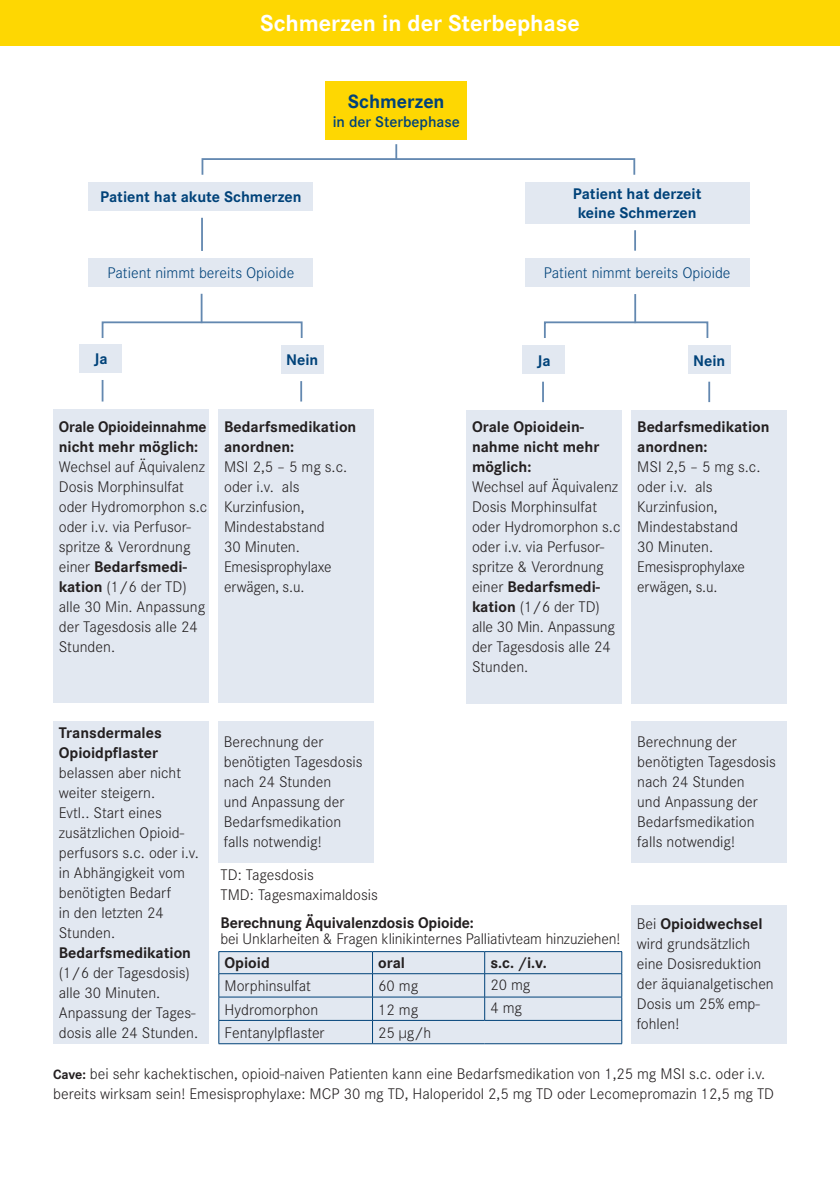
<style>
.page{position:relative;width:840px;height:1191px;background:#fff}
.page>*{position:absolute;margin:0;border:0;box-sizing:border-box;transform-origin:0 0}
.t1{font:700 24px "Corporate S";color:#fff}
.t2{font:700 20px "Corporate S";color:#004279}
.t3{font:300 16px/20px "Corporate S";color:#231f20}
.t4{font:700 16px/20px "Corporate S";color:#231f20}
.t5{font:700 16px/19.2px "Corporate S";color:#004279}
.t6{font:300 16px "Corporate S";color:#004279}
.t7{font:600 16px "Corporate S";color:#004279}
.s1{font-weight:700}
.s2{font-weight:700;font-size:14px}
</style>
<div class="page">
<hr style="left:201px;top:218px;width:2px;height:33px;background:#6388b0">
<svg style="left:634px;top:230px;width:1px;height:21px"></svg>
<div style="left:325px;top:81px;width:142px;height:59px;background:#fed702"></div>
<div style="left:89px;top:182px;width:224px;height:28px;background:#e2e8f1"></div>
<div style="left:89px;top:258px;width:224px;height:28px;background:#e2e8f1"></div>
<div style="left:524px;top:182px;width:224px;height:41px;background:#e2e8f1"></div>
<div style="left:524px;top:258px;width:224px;height:28px;background:#e2e8f1"></div>
<svg style="left:395px;top:144px;width:2px;height:14px"></svg>
<div style="left:201px;top:158px;width:434px;height:18px;border:2px solid #6388b0"></div>
<div style="left:79px;top:344px;width:43px;height:28px;background:#e2e8f1"></div>
<div style="left:522px;top:346px;width:43px;height:28px;background:#e2e8f1"></div>
<div style="left:53px;top:409px;width:155px;height:294px;background:#e2e8f1"></div>
<div style="left:466px;top:410px;width:155px;height:293px;background:#e2e8f1"></div>
<div style="left:53px;top:721px;width:155px;height:322px;background:#e2e8f1"></div>
<div style="left:631px;top:721px;width:155px;height:141px;background:#e2e8f1"></div>
<div style="left:218px;top:721px;width:155px;height:141px;background:#e2e8f1"></div>
<div style="left:630px;top:904px;width:156px;height:139px;background:#e2e8f1"></div>
<div style="left:218px;top:409px;width:155px;height:294px;background:#e2e8f1"></div>
<div style="left:631px;top:410px;width:155px;height:293px;background:#e2e8f1"></div>
<div style="left:281px;top:345px;width:42px;height:28px;background:#e2e8f1"></div>
<div style="left:687px;top:346px;width:43px;height:28px;background:#e2e8f1"></div>
<hr style="left:200px;top:294px;width:2px;height:29px;background:#6388b0">
<div style="left:102px;top:321px;width:200px;height:18px;border:2px solid #6388b0"></div>
<svg style="left:634px;top:294px;width:1px;height:27px"></svg>
<div style="left:543px;top:321px;width:165px;height:18px;border:2px solid #6388b0"></div>
<svg style="left:102px;top:380px;width:1px;height:21px"></svg>
<svg style="left:542px;top:382px;width:1px;height:20px"></svg>
<hr style="left:300px;top:381px;width:2px;height:20px;background:#6388b0">
<svg style="left:708px;top:382px;width:1px;height:20px"></svg>
<hr style="left:218px;top:1043px;width:154px;height:1px;background:#004279">
<hr style="left:372px;top:1043px;width:112px;height:1px;background:#004279">
<svg style="left:218px;top:951px;width:404px;height:92px;background:#d6dfea"></svg>
<hr style="left:484px;top:1043px;width:137px;height:1px;background:#004279">
<div style="left:0;top:0;width:839px;height:45px;background:#fed702"></div>
<h1 class="t1" style="left:260px;top:6px;width:321px">Schmerzen in der Sterbephase</h1>
<p class="t5" style="left:100px;top:187px;width:203px">Patient hat akute Schmerzen</p>
<p class="t6" style="left:107px;top:263px;width:188px">Patient nimmt bereits Opioide</p>
<p class="t2" style="left:348px;top:88px;width:98px">Schmerzen</p>
<p class="t7" style="left:332px;top:111px;width:129px">in der Sterbephase</p>
<p class="t5" style="left:572px;top:184px;width:130px">Patient hat derzeit keine Schmerzen</p>
<p class="t6" style="left:543px;top:263px;width:188px">Patient nimmt bereits Opioide</p>
<p class="t5" style="left:94px;top:349px;width:15px">Ja</p>
<p class="t5" style="left:537px;top:350px;width:15px">Ja</p>
<p class="t5" style="left:286px;top:350px;width:34px">Nein</p>
<p class="t5" style="left:692px;top:350px;width:34px">Nein</p>
<p class="t4" style="left:59px;top:416px;width:149px">Orale Opioideinnahme nicht mehr möglich:</p>
<p class="t3" style="left:59px;top:456px;width:150px">Wechsel auf Äquivalenz<br>Dosis Morphinsulfat oder Hydromorphon s.c oder i.v. via Perfusor&shy;spritze &amp; Verordnung einer <span class="s1">Bedarfsmedi&shy;kation</span> (1/6 der TD) alle 30 Min. Anpassung der Tagesdosis alle 24<br>Stunden.</p>
<p class="t4" style="left:224px;top:416px;width:134px">Bedarfsmedikation anordnen:</p>
<p class="t3" style="left:224px;top:456px;width:125px">MSI 2,5 – 5 mg s.c. oder i.v. als<br>Kurzinfusion,<br>Mindestabstand<br>30 Minuten.<br>Emesisprophylaxe erwägen, s.u.</p>
<p class="t4" style="left:471px;top:416px;width:129px">Orale Opioidein&shy;nahme nicht mehr möglich:</p>
<p class="t3" style="left:471px;top:476px;width:150px">Wechsel auf Äquivalenz<br>Dosis Morphinsulfat oder Hydromorphon s.c oder i.v. via Perfusor&shy;spritze &amp; Verordnung einer <span class="s1">Bedarfsmedi&shy;kation</span> (1/6 der TD) alle 30 Min. Anpassung der Tagesdosis alle 24<br>Stunden.</p>
<p class="t4" style="left:637px;top:416px;width:134px">Bedarfsmedikation anordnen:</p>
<p class="t3" style="left:637px;top:456px;width:125px">MSI 2,5 – 5 mg s.c. oder i.v. als<br>Kurzinfusion,<br>Mindestabstand<br>30 Minuten.<br>Emesisprophylaxe erwägen, s.u.</p>
<p class="t4" style="left:59px;top:721px;width:104px">Transdermales<br>Opioidpflaster</p>
<p class="t3" style="left:59px;top:761px;width:141px">belassen aber nicht weiter steigern.<br>Evtl.. Start eines zusätzlichen Opioid&shy;perfusors s.c. oder i.v. in Abhängigkeit vom benötigten Bedarf<br>in den letzten 24<br>Stunden.</p>
<p class="t4" style="left:59px;top:941px;width:134px">Bedarfsmedikation</p>
<p class="t3" style="left:59px;top:961px;width:141px">(1/6 der Tagesdosis) alle 30 Minuten.<br>Anpassung der Tages&shy;dosis alle 24 Stunden.</p>
<p class="t3" style="left:224px;top:731px;width:140px">Berechnung der benötigten Tagesdosis nach 24 Stunden<br>und Anpassung der<br>Bedarfsmedikation falls notwendig!</p>
<p class="t3" style="left:637px;top:731px;width:140px">Berechnung der benötigten Tagesdosis nach 24 Stunden<br>und Anpassung der<br>Bedarfsmedikation falls notwendig!</p>
<p class="t3" style="left:220px;top:864px;width:159px">TD: Tagesdosis<br>TMD: Tagesmaximaldosis</p>
<p class="t4" style="left:220px;top:912px;width:255px">Berechnung Äquivalenzdosis Opioide:</p>
<p class="t3" style="left:220px;top:928px;width:401px">bei Unklarheiten &amp; Fragen klinikinternes Palliativteam hinzuziehen!</p>
<p class="t4" style="left:224px;top:952px;width:47px">Opioid</p>
<p class="t4" style="left:378px;top:952px;width:28px">oral</p>
<p class="t4" style="left:490px;top:952px;width:58px">s.c. /i.v.</p>
<p class="t3" style="left:224px;top:975px;width:88px">Morphinsulfat</p>
<p class="t3" style="left:378px;top:975px;width:41px">60 mg</p>
<p class="t3" style="left:490px;top:974px;width:41px">20 mg</p>
<p class="t3" style="left:224px;top:999px;width:95px">Hydromorphon</p>
<p class="t3" style="left:378px;top:999px;width:41px">12 mg</p>
<p class="t3" style="left:490px;top:997px;width:33px">4 mg</p>
<p class="t3" style="left:224px;top:1022px;width:101px">Fentanylpflaster</p>
<p class="t3" style="left:378px;top:1022px;width:55px">25 µg/h</p>
<p class="t3" style="left:53px;top:1062px;width:722px"><span class="s2">Cave:</span> bei sehr kachektischen, opioid-naiven Patienten kann eine Bedarfsmedikation von 1,25 mg MSI s.c. oder i.v. bereits wirksam sein! Emesisprophylaxe: MCP 30 mg TD, Haloperidol 2,5 mg TD oder Lecomepromazin 12,5 mg TD</p>
<p class="t3" style="left:636px;top:913px;width:138px">Bei <span class="s1">Opioidwechsel </span>wird grundsätzlich eine Dosisreduktion der äquianalgetischen<br>Dosis um 25% emp&shy;fohlen!</p>
</div>
